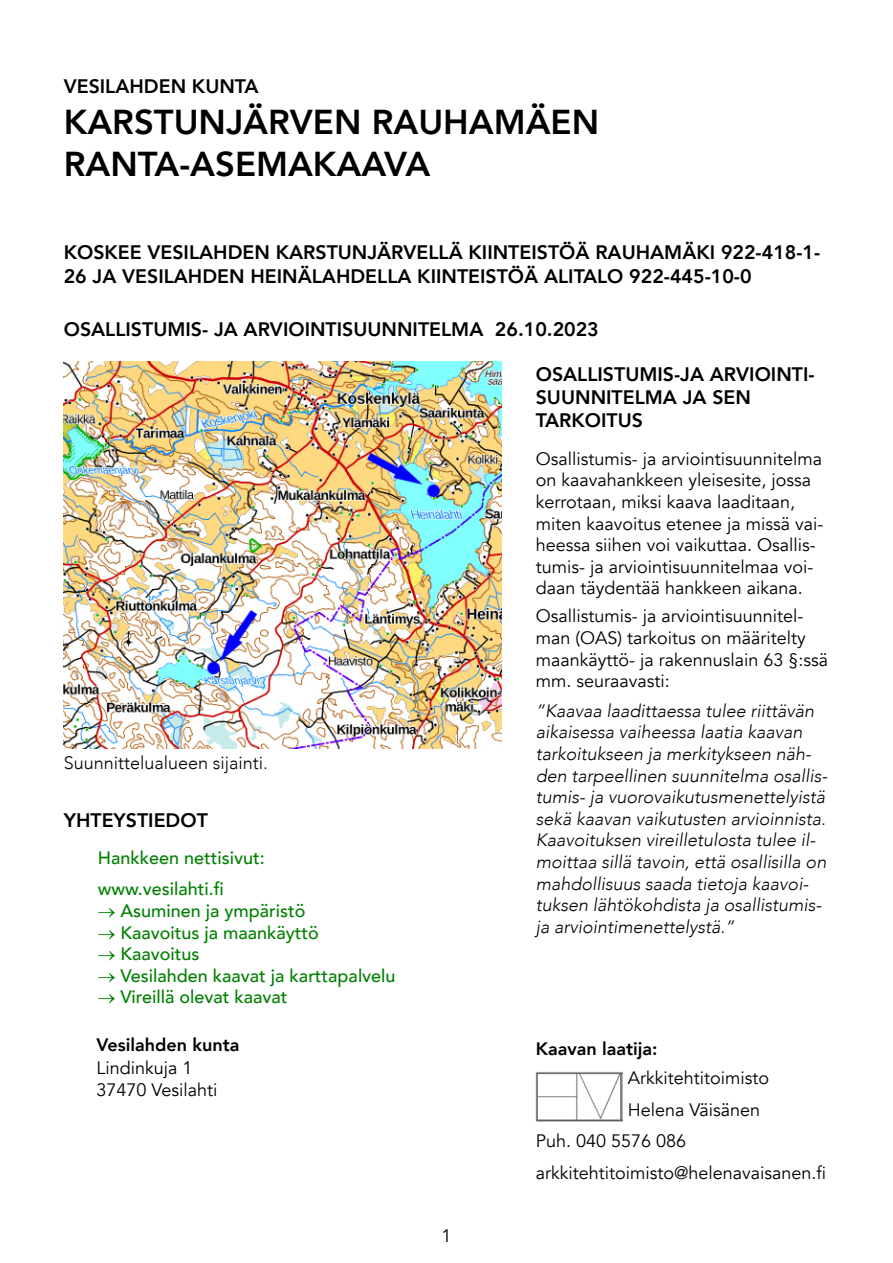
<style>
.page{position:relative;width:893px;height:1263px;background:#fff}
.page>*{position:absolute;margin:0;border:0;box-sizing:border-box;transform-origin:0 0}
.t1{font:800 34.5px/41.4px "Avenir";color:#000}
.t2{font:800 19.5px/23.4px "Avenir";color:#000}
.t3{font:18px/21.6px "Avenir";color:#000}
.t4{font:italic 300 18px/21.6px "Avenir";color:#000}
.t5{font:500 18px/31.5px "Avenir";color:#007f00}
.t6{font:800 18px "Avenir";color:#000}
.t7{font:300 18px "Avenir";color:#000}
</style>
<div class="page">
<img style="left:64px;top:361px;width:438px;height:387px">
<img style="left:536px;top:1072px;width:87px;height:49px">
<p class="t2" style="left:64px;top:73px;width:196px">VESILAHDEN KUNTA</p>
<h1 class="t1" style="left:64px;top:99px;width:537px">KARSTUNJÄRVEN RAUHAMÄEN<br>RANTA-ASEMAKAAVA</h1>
<p class="t2" style="left:64px;top:239px;width:758px">KOSKEE VESILAHDEN KARSTUNJÄRVELLÄ KIINTEISTÖÄ RAUHAMÄKI 922-418-1-<br>26 JA VESILAHDEN HEINÄLAHDELLA KIINTEISTÖÄ ALITALO 922-445-10-0</p>
<p class="t2" style="left:64px;top:316px;width:537px">OSALLISTUMIS- JA ARVIOINTISUUNNITELMA 26.10.2023</p>
<p class="t7" style="left:64px;top:752px;width:206px">Suunnittelualueen sijainti.</p>
<p class="t2" style="left:64px;top:807px;width:146px">YHTEYSTIEDOT</p>
<p class="t5" style="left:98px;top:841px;width:169px">Hankkeen nettisivut: www.vesilahti.fi</p>
<p class="t5" style="left:98px;top:894px;width:209px">→ Asuminen ja ympäristö</p>
<p class="t5" style="left:98px;top:915px;width:223px">→ Kaavoitus ja maankäyttö</p>
<p class="t5" style="left:98px;top:937px;width:103px">→ Kaavoitus</p>
<p class="t5" style="left:98px;top:959px;width:299px">→ Vesilahden kaavat ja karttapalvelu</p>
<p class="t5" style="left:98px;top:980px;width:191px">→ Vireillä olevat kaavat</p>
<p class="t6" style="left:96px;top:1028px;width:145px">Vesilahden kunta</p>
<p class="t3" style="left:96px;top:1057px;width:123px">Lindinkuja 1<br>37470 Vesilahti</p>
<p class="t3" style="left:441px;top:1225px;width:12px">1</p>
<p class="t2" style="left:536px;top:361px;width:280px">OSALLISTUMIS-JA ARVIOINTI-<br>SUUNNITELMA JA SEN<br>TARKOITUS</p>
<p class="t3" style="left:536px;top:448px;width:289px">Osallistumis- ja arviointisuunnitelma on kaavahankkeen yleisesite, jossa kerrotaan, miksi kaava laaditaan, miten kaavoitus etenee ja missä vai&shy;heessa siihen voi vaikuttaa. Osallis&shy;tumis- ja arviointisuunnitelmaa voi&shy;daan täydentää hankkeen aikana.</p>
<p class="t3" style="left:536px;top:606px;width:294px">Osallistumis- ja arviointisuunnitel&shy;man (OAS) tarkoitus on määritelty maankäyttö- ja rakennuslain 63 §:ssä mm. seuraavasti:</p>
<p class="t4" style="left:536px;top:700px;width:293px">”Kaavaa laadittaessa tulee riittävän aikaisessa vaiheessa laatia kaavan tarkoitukseen ja merkitykseen näh&shy;den tarpeellinen suunnitelma osallis&shy;tumis- ja vuorovaikutusmenettelyistä sekä kaavan vaikutusten arvioinnista.<br>Kaavoituksen vireilletulosta tulee il&shy;moittaa sillä tavoin, että osallisilla on mahdollisuus saada tietoja kaavoi&shy;tuksen lähtökohdista ja osallistumis&shy;ja arviointimenettelystä.”</p>
<p class="t6" style="left:536px;top:1032px;width:123px">Kaavan laatija:</p>
<p class="t3" style="left:628px;top:1068px;width:143px">Arkkitehtitoimisto</p>
<p class="t3" style="left:628px;top:1099px;width:134px">Helena Väisänen</p>
<p class="t3" style="left:536px;top:1131px;width:152px">Puh. 040 5576 086</p>
<p class="t3" style="left:536px;top:1162px;width:292px">arkkitehtitoimisto@helenavaisanen.fi</p>
</div>
